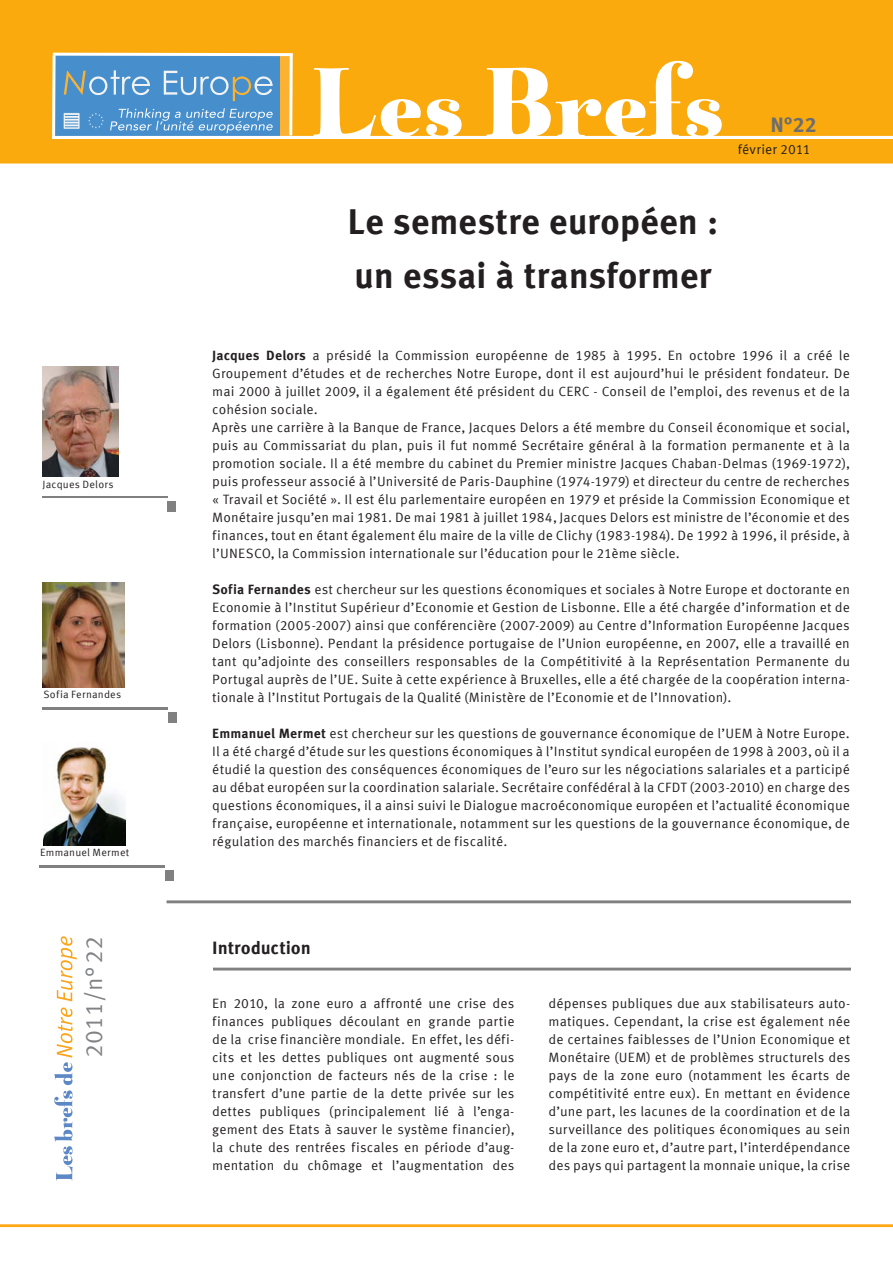
<style>
.page{position:relative;width:893px;height:1263px;background:#fff}
.page>*{position:absolute;margin:0;border:0;box-sizing:border-box;transform-origin:0 0}
.t1{font:700 36px/54px "Meta Corr Turk";letter-spacing:-.005em;color:#231f20}
.t2{font:24px "Meta Corr Turk";color:#808285}
.t3{font:700 21px "Meta Corr Turk";color:#6c6d70}
.t4{font:700 18px "Meta Corr Turk";letter-spacing:-.005em;color:#231f20}
.t5{font:13.5px/18px "Meta Corr Turk";letter-spacing:.005em;color:#231f20;text-align:justify}
.t6{font:10.5px "Meta Corr Turk";letter-spacing:.02em;color:#231f20}
.s1{font-weight:700}
</style>
<div class="page">
<div style="left:0;top:0;width:893px;height:164px;background:#faaa0c"></div>
<hr style="left:52px;top:137px;width:841px;height:1px;background:#fff">
<div style="left:168px;top:501px;width:8px;height:10px;background:#808080"></div>
<svg style="left:50px;top:51px;width:246px;height:88px"></svg>
<hr style="left:0;top:1224px;width:893px;height:3px;background:#ffa817">
<hr style="left:42px;top:495px;width:125px;height:3px;background:#808080">
<hr style="left:167px;top:900px;width:683px;height:3px;background:#808080">
<img style="left:43px;top:367px;width:75px;height:109px">
<hr style="left:213px;top:968px;width:638px;height:2px;background:#808080">
<svg style="left:313px;top:61px;width:409px;height:76px"></svg>
<svg style="left:54px;top:936px;width:23px;height:244px"></svg>
<div style="left:169px;top:712px;width:8px;height:11px;background:#808080"></div>
<hr style="left:43px;top:707px;width:125px;height:3px;background:#808080">
<img style="left:43px;top:582px;width:82px;height:105px">
<div style="left:165px;top:870px;width:9px;height:11px;background:#808080"></div>
<hr style="left:39px;top:865px;width:126px;height:3px;background:#808080">
<img style="left:43px;top:747px;width:82px;height:98px">
<p class="t6" style="left:43px;top:478px;width:72px">Jacques Delors</p>
<p class="t6" style="left:43px;top:688px;width:79px">Sofia Fernandes</p>
<p class="t6" style="left:40px;top:847px;width:91px">Emmanuel Mermet</p>
<h2 class="t2" style="left:80px;top:1057px;width:123px;rotate:-90deg">2011/n°22</h2>
<h3 class="t3" style="left:770px;top:113px;width:48px">N°22</h3>
<h1 class="t1" style="left:348px;top:194px;width:372px">Le semestre européen : un essai à transformer</h1>
<p class="t5" style="left:738px;top:140px;width:74px">février 2011</p>
<p class="t5" style="left:212px;top:346px;width:639px;text-align:left"><span class="s1">Jacques Delors</span> a présidé la Commission européenne de 1985 à 1995. En octobre 1996 il a créé le Groupement d’études et de recherches Notre Europe, dont il est aujourd’hui le président fondateur. De mai 2000 à juillet 2009, il a également été président du CERC - Conseil de l’emploi, des revenus et de la cohésion sociale.<br>Après une carrière à la Banque de France, Jacques Delors a été membre du Conseil économique et social, puis au Commissariat du plan, puis il fut nommé Secrétaire général à la formation permanente et à la promotion sociale. Il a été membre du cabinet du Premier ministre Jacques Chaban-Delmas (1969-1972), puis professeur associé à l’Université de Paris-Dauphine (1974-1979) et directeur du centre de recherches « Travail et Société ». Il est élu parlementaire européen en 1979 et préside la Commission Economique et Monétaire jusqu’en mai 1981. De mai 1981 à juillet 1984, Jacques Delors est ministre de l’économie et des finances, tout en étant également élu maire de la ville de Clichy (1983-1984). De 1992 à 1996, il préside, à l’UNESCO, la Commission internationale sur l’éducation pour le 21ème siècle.</p>
<p class="t5" style="left:212px;top:580px;width:639px"><span class="s1">Sofia Fernandes</span> est chercheur sur les questions économiques et sociales à Notre Europe et doctorante en Economie à l’Institut Supérieur d’Economie et Gestion de Lisbonne. Elle a été chargée d’information et de formation (2005-2007) ainsi que conférencière (2007-2009) au Centre d’Information Européenne Jacques Delors (Lisbonne). Pendant la présidence portugaise de l’Union européenne, en 2007, elle a travaillé en tant qu’adjointe des conseillers responsables de la Compétitivité à la Représentation Permanente du Portugal auprès de l’UE. Suite à cette expérience à Bruxelles, elle a été chargée de la coopération interna&shy;tionale à l’Institut Portugais de la Qualité (Ministère de l’Economie et de l’Innovation).</p>
<p class="t5" style="left:212px;top:724px;width:639px"><span class="s1">Emmanuel Mermet</span> est chercheur sur les questions de gouvernance économique de l’UEM à Notre Europe.<br>Il a été chargé d’étude sur les questions économiques à l’Institut syndical européen de 1998 à 2003, où il a étudié la question des conséquences économiques de l’euro sur les négociations salariales et a participé au débat européen sur la coordination salariale. Secrétaire confédéral à la CFDT (2003-2010) en charge des questions économiques, il a ainsi suivi le Dialogue macroéconomique européen et l’actualité économique française, européenne et internationale, notamment sur les questions de la gouvernance économique, de régulation des marchés financiers et de fiscalité.</p>
<h3 class="t4" style="left:212px;top:937px;width:100px">Introduction</h3>
<p class="t5" style="left:212px;top:994px;width:304px">En 2010, la zone euro a affronté une crise des finances publiques découlant en grande partie de la crise financière mondiale. En effet, les défi&shy;cits et les dettes publiques ont augmenté sous une conjonction de facteurs nés de la crise : le transfert d’une partie de la dette privée sur les dettes publiques (principalement lié à l’enga&shy;gement des Etats à sauver le système financier), la chute des rentrées fiscales en période d’aug&shy;mentation du chômage et l’augmentation des</p>
<p class="t5" style="left:549px;top:994px;width:303px">dépenses publiques due aux stabilisateurs auto&shy;matiques. Cependant, la crise est également née de certaines faiblesses de l’Union Economique et Monétaire (UEM) et de problèmes structurels des pays de la zone euro (notamment les écarts de compétitivité entre eux). En mettant en évidence d’une part, les lacunes de la coordination et de la surveillance des politiques économiques au sein de la zone euro et, d’autre part, l’interdépendance des pays qui partagent la monnaie unique, la crise</p>
</div>
